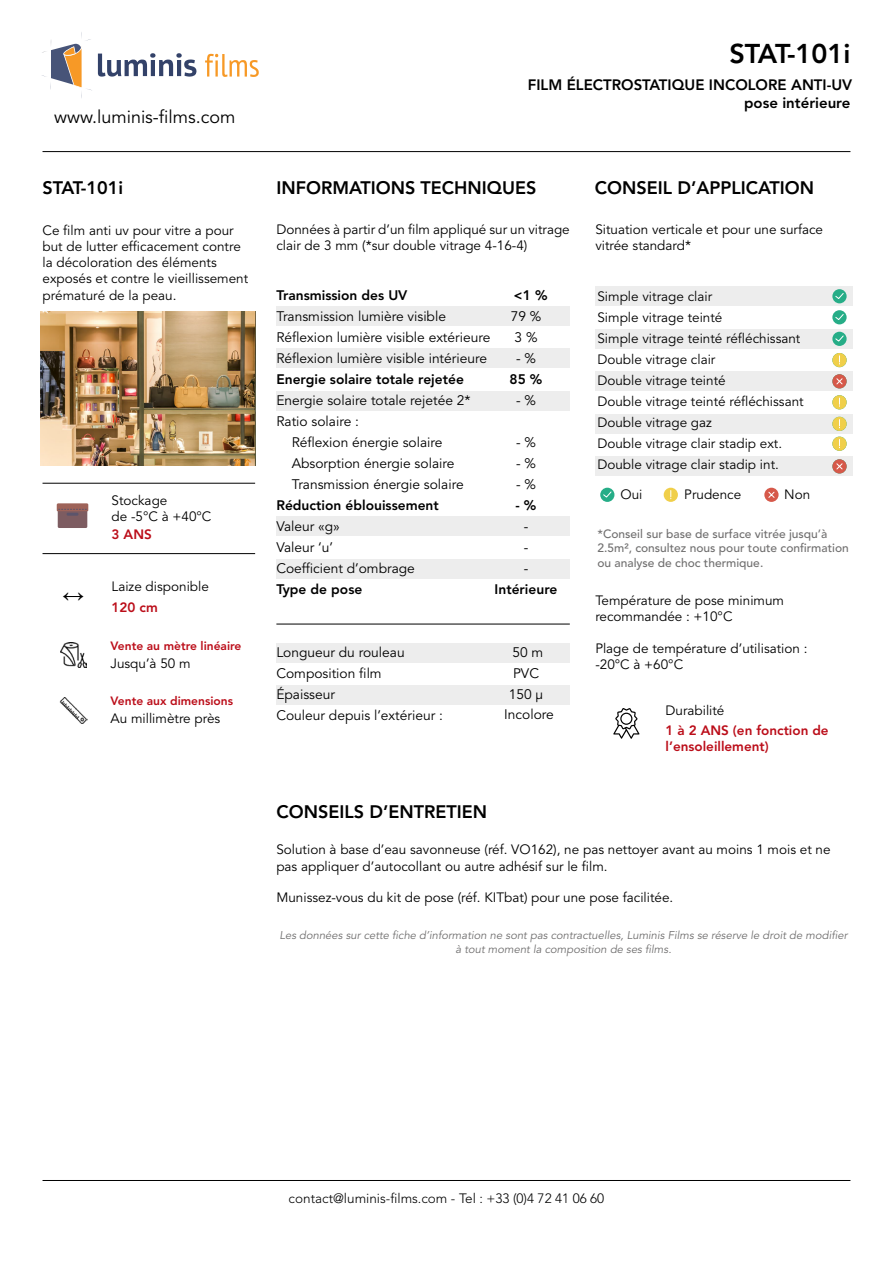
<style>
.page{position:relative;width:893px;height:1263px;background:#fff}
.page>*{position:absolute;margin:0;border:0;box-sizing:border-box;transform-origin:0 0}
.t1{font:800 27px "Avenir LT Std";color:#000}
.t2{font:21.75px "Arial Narrow";color:#000}
.t3{font:800 18px "Avenir LT Std";color:#000}
.t4{font:18px "Avenir LT Std";color:#000}
.t5{font:800 15px/18px "Avenir LT Std";color:#000;text-align:right}
.t6{font:13.8px/21px "Avenir LT Std";color:#000}
.t7{font:800 13.8px "Avenir LT Std";color:#000}
.t8{font:13.5px/16.2px "Avenir LT Std";color:#000}
.t9{font:300 13.5px "Avenir LT Std";color:#000}
.t10{font:800 13.5px/16.2px "Avenir LT Std";color:#bb0d19}
.t11{font:500 12px/14.4px "Avenir LT Std";color:#706f6f}
.t12{font:800 12px "Avenir LT Std";color:#bb0d19}
.t13{font:italic 11.25px/13.5px "Avenir LT Std";color:#706f6f;text-align:center}
</style>
<div class="page">
<hr style="left:43px;top:151px;width:807px;height:1px;background:#000">
<hr style="left:43px;top:1180px;width:807px;height:1px;background:#000">
<svg style="left:205px;top:54px;width:54px;height:23px"></svg>
<svg style="left:42px;top:32px;width:155px;height:66px"></svg>
<div style="left:595px;top:286px;width:258px;height:20px;background:#ededed"></div>
<div style="left:595px;top:329px;width:258px;height:20px;background:#ededed"></div>
<div style="left:595px;top:371px;width:258px;height:20px;background:#ededed"></div>
<div style="left:595px;top:414px;width:258px;height:20px;background:#ededed"></div>
<div style="left:595px;top:456px;width:258px;height:20px;background:#ededed"></div>
<hr style="left:43px;top:483px;width:212px;height:1px;background:#000">
<hr style="left:43px;top:553px;width:212px;height:1px;background:#000">
<div style="left:57px;top:503px;width:31px;height:8px;background:#9e6359"></div>
<svg style="left:58px;top:509px;width:29px;height:19px"></svg>
<div style="left:832px;top:289px;width:15px;height:14px;background:#26ad87;border-radius:50%"></div>
<svg style="left:835px;top:293px;width:9px;height:6px"></svg>
<div style="left:832px;top:310px;width:15px;height:14px;background:#26ad87;border-radius:50%"></div>
<svg style="left:835px;top:314px;width:9px;height:6px"></svg>
<div style="left:832px;top:332px;width:15px;height:14px;background:#26ad87;border-radius:50%"></div>
<svg style="left:835px;top:335px;width:9px;height:7px"></svg>
<div style="left:600px;top:488px;width:14px;height:14px;background:#26ad87;border-radius:50%"></div>
<svg style="left:603px;top:491px;width:9px;height:7px"></svg>
<div style="left:764px;top:488px;width:15px;height:14px;background:#d6594a;border-radius:50%"></div>
<svg style="left:768px;top:491px;width:7px;height:7px"></svg>
<div style="left:832px;top:459px;width:15px;height:14px;background:#d6594a;border-radius:50%"></div>
<svg style="left:836px;top:463px;width:7px;height:7px"></svg>
<div style="left:832px;top:374px;width:15px;height:14px;background:#d6594a;border-radius:50%"></div>
<svg style="left:836px;top:378px;width:7px;height:7px"></svg>
<svg style="left:664px;top:488px;width:14px;height:14px"></svg>
<svg style="left:832px;top:395px;width:15px;height:14px"></svg>
<svg style="left:835px;top:398px;width:9px;height:9px"></svg>
<svg style="left:832px;top:353px;width:15px;height:14px"></svg>
<svg style="left:835px;top:356px;width:9px;height:8px"></svg>
<svg style="left:832px;top:417px;width:15px;height:14px"></svg>
<svg style="left:835px;top:420px;width:9px;height:8px"></svg>
<svg style="left:832px;top:437px;width:15px;height:14px"></svg>
<svg style="left:835px;top:439px;width:9px;height:9px"></svg>
<svg style="left:613px;top:708px;width:26px;height:31px"></svg>
<img style="left:60px;top:643px;width:27px;height:24px">
<img style="left:60px;top:698px;width:27px;height:25px">
<div style="left:276px;top:306px;width:294px;height:20px;background:#ededed"></div>
<div style="left:276px;top:348px;width:294px;height:20px;background:#ededed"></div>
<div style="left:276px;top:391px;width:294px;height:20px;background:#ededed"></div>
<div style="left:276px;top:516px;width:294px;height:20px;background:#ededed"></div>
<div style="left:276px;top:559px;width:294px;height:20px;background:#ededed"></div>
<div style="left:276px;top:643px;width:294px;height:20px;background:#ededed"></div>
<div style="left:276px;top:685px;width:294px;height:20px;background:#ededed"></div>
<hr style="left:276px;top:624px;width:294px;height:1px;background:#000">
<img style="left:41px;top:311px;width:214px;height:155px">
<h3 class="t4" style="left:54px;top:106px;width:183px">www.luminis-films.com</h3>
<h3 class="t3" style="left:43px;top:177px;width:82px">STAT-101i</h3>
<p class="t8" style="left:43px;top:222px;width:207px">Ce film anti uv pour vitre a pour but de lutter efficacement contre la décoloration des éléments exposés et contre le vieillissement prématuré de la peau.</p>
<p class="t8" style="left:112px;top:493px;width:101px">Stockage<br>de -5°C à +40°C</p>
<h2 class="t2" style="left:63px;top:579px;width:23px">↔</h2>
<p class="t10" style="left:112px;top:526px;width:42px">3 ANS</p>
<p class="t8" style="left:112px;top:579px;width:99px">Laize disponible</p>
<p class="t10" style="left:112px;top:600px;width:48px">120 cm</p>
<p class="t12" style="left:111px;top:639px;width:132px">Vente au mètre linéaire</p>
<p class="t8" style="left:111px;top:655px;width:82px">Jusqu’à 50 m</p>
<p class="t12" style="left:111px;top:694px;width:124px">Vente aux dimensions</p>
<p class="t8" style="left:111px;top:711px;width:111px">Au millimètre près</p>
<h1 class="t1" style="left:729px;top:38px;width:123px">STAT-101i</h1>
<p class="t5" style="left:528px;top:76px;width:326px">FILM ÉLECTROSTATIQUE INCOLORE ANTI-UV pose intérieure</p>
<h3 class="t3" style="left:276px;top:177px;width:262px">INFORMATIONS TECHNIQUES</h3>
<p class="t8" style="left:276px;top:221px;width:295px">Données à partir d’un film appliqué sur un vitrage clair de 3 mm (*sur double vitrage 4-16-4)</p>
<p class="t7" style="left:276px;top:287px;width:133px">Transmission des UV</p>
<p class="t6" style="left:276px;top:306px;width:215px">Transmission lumière visible<br>Réflexion lumière visible extérieure<br>Réflexion lumière visible intérieure</p>
<p class="t7" style="left:276px;top:371px;width:189px">Energie solaire totale rejetée</p>
<p class="t6" style="left:276px;top:390px;width:196px">Energie solaire totale rejetée 2*</p>
<p class="t6" style="left:276px;top:411px;width:84px">Ratio solaire :</p>
<p class="t6" style="left:292px;top:432px;width:152px">Réflexion énergie solaire</p>
<p class="t6" style="left:292px;top:453px;width:164px">Absorption énergie solaire</p>
<p class="t6" style="left:292px;top:474px;width:173px">Transmission énergie solaire</p>
<p class="t7" style="left:276px;top:497px;width:164px">Réduction éblouissement</p>
<p class="t6" style="left:276px;top:516px;width:140px">Valeur «g»<br>Valeur ‘u’<br>Coefficient d’ombrage</p>
<p class="t7" style="left:276px;top:581px;width:87px">Type de pose</p>
<p class="t7" style="left:514px;top:287px;width:35px">&lt;1 %</p>
<p class="t6" style="left:511px;top:306px;width:32px">79 %<br>3 %</p>
<p class="t6" style="left:516px;top:348px;width:21px">- %</p>
<p class="t7" style="left:510px;top:371px;width:34px">85 %</p>
<p class="t6" style="left:516px;top:390px;width:21px">- %</p>
<p class="t6" style="left:516px;top:432px;width:21px">- %</p>
<p class="t6" style="left:516px;top:453px;width:21px">- %</p>
<p class="t6" style="left:516px;top:474px;width:21px">- %</p>
<p class="t7" style="left:516px;top:497px;width:22px">- %</p>
<p class="t6" style="left:524px;top:516px;width:6px;text-align:justify">- - -</p>
<p class="t7" style="left:495px;top:581px;width:64px">Intérieure</p>
<p class="t6" style="left:276px;top:642px;width:168px">Longueur du rouleau<br>Composition film<br>Épaisseur<br>Couleur depuis l’extérieur :</p>
<p class="t6" style="left:504px;top:642px;width:51px;text-align:center">50 m<br>PVC<br>150 μ<br>Incolore</p>
<h3 class="t3" style="left:276px;top:801px;width:212px">CONSEILS D’ENTRETIEN</h3>
<h3 class="t3" style="left:595px;top:177px;width:221px">CONSEIL D’APPLICATION</h3>
<p class="t8" style="left:595px;top:221px;width:229px">Situation verticale et pour une surface vitrée standard*</p>
<p class="t8" style="left:597px;top:286px;width:208px;line-height:21px">Simple vitrage clair<br>Simple vitrage teinté<br>Simple vitrage teinté réfléchissant<br>Double vitrage clair<br>Double vitrage teinté<br>Double vitrage teinté réfléchissant<br>Double vitrage gaz<br>Double vitrage clair stadip ext.<br>Double vitrage clair stadip int.</p>
<p class="t8" style="left:620px;top:487px;width:24px">Oui</p>
<p class="t8" style="left:684px;top:487px;width:59px">Prudence</p>
<p class="t8" style="left:784px;top:487px;width:28px">Non</p>
<p class="t11" style="left:597px;top:527px;width:253px">*Conseil sur base de surface vitrée jusqu’à<br>2.5m², consultez nous pour toute confirmation ou analyse de choc thermique.</p>
<p class="t8" style="left:595px;top:592px;width:190px">Température de pose minimum recommandée : +10°C</p>
<p class="t8" style="left:595px;top:641px;width:214px">Plage de température d’utilisation : -20°C à +60°C</p>
<p class="t8" style="left:665px;top:702px;width:60px">Durabilité</p>
<p class="t10" style="left:665px;top:722px;width:165px">1 à 2 ANS (en fonction de l’ensoleillement)</p>
<p class="t8" style="left:276px;top:842px;width:556px">Solution à base d’eau savonneuse (réf. VO162), ne pas nettoyer avant au moins 1 mois et ne pas appliquer d’autocollant ou autre adhésif sur le film.</p>
<p class="t8" style="left:276px;top:890px;width:398px">Munissez-vous du kit de pose (réf. KITbat) pour une pose facilitée.</p>
<p class="t13" style="left:279px;top:929px;width:569px">Les données sur cette fiche d’information ne sont pas contractuelles, Luminis Films se réserve le droit de modifier à tout moment la composition de ses films.</p>
<p class="t9" style="left:289px;top:1190px;width:317px">contact@luminis-films.com - Tel : +33 (0)4 72 41 06 60</p>
</div>
